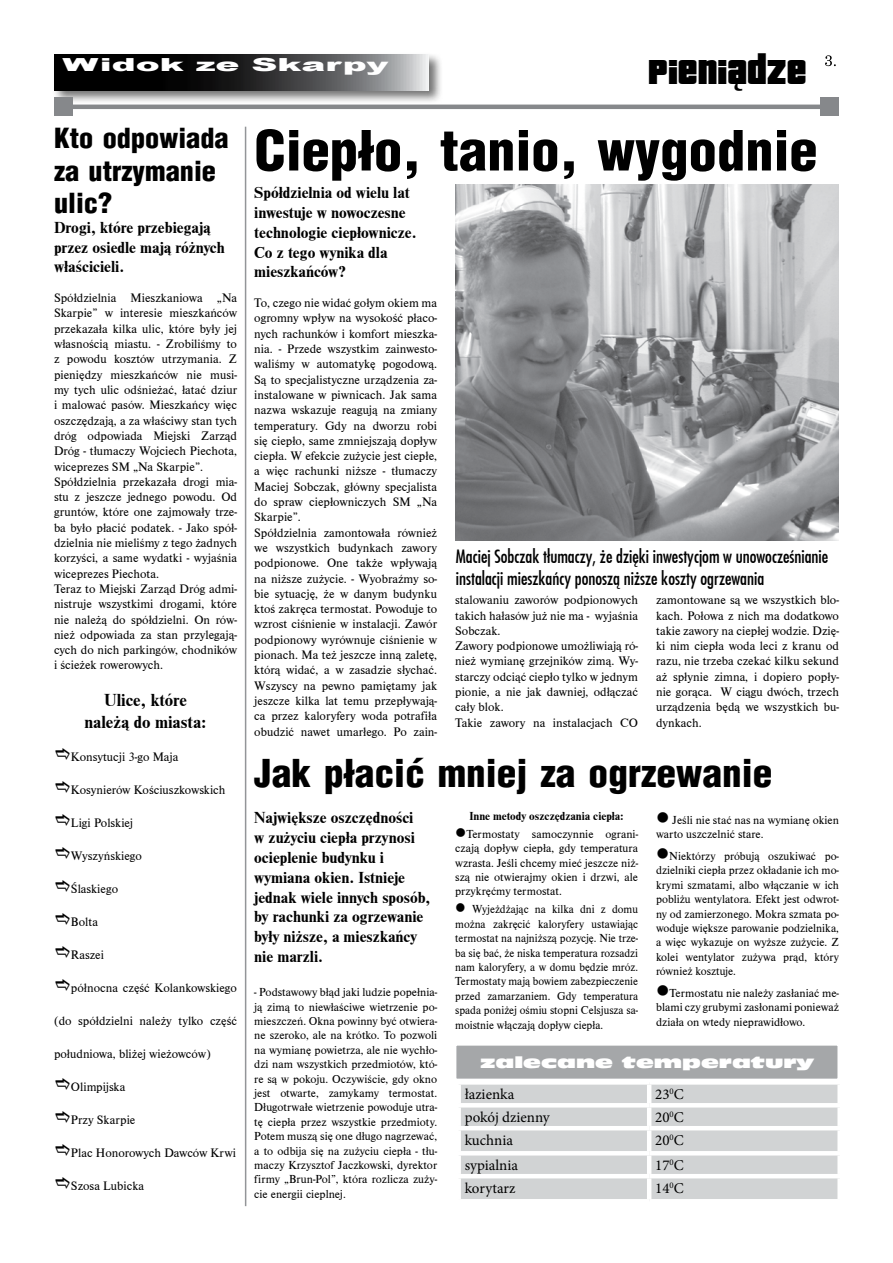
<style>
.page{position:relative;width:893px;height:1263px;background:#fff}
.page>*{position:absolute;margin:0;border:0;box-sizing:border-box;transform-origin:0 0}
.t1{font:900 54px "Switzerland Cond";color:#000;scale:1.05 1}
.t2{font:48px "Pricedown";color:#000}
.t3{font:900 37.5px "Switzerland Cond";color:#000;scale:1.05 1}
.t4{font:900 27px/32.4px "Switzerland Cond";color:#000;scale:1.05 1}
.t5{font:18px/21.6px "Fujiyama";color:#000}
.t6{font:700 18px/21.6px "Nimbus Rom DCE";color:#000;text-align:center}
.t7{font:900 18px "Arial";color:#fff;scale:2 1}
.t8{font:700 16.5px/19.8px "Nimbus Rom DCE";color:#000}
.t9{font:15px "Minion Pro";color:#000}
.t10{font:900 15px "Oliwa Czarna EE";color:#fff;scale:1.28 1}
.t11{font:12.75px/15.3px "Nimbus Rom DCE";color:#000}
.t12{font:12px/14.4px "Nimbus Rom DCE";color:#000;text-align:justify}
.t13{font:12px/14.4px "Nimbus Rom DCE";color:#000;text-align:justify;scale:.95 1}
.t14{font:700 12px "Nimbus Rom DCE";color:#000}
</style>
<div class="page">
<div style="left:52px;top:52px;width:417px;height:61px;background:#000;opacity:.55"></div>
<svg style="left:54px;top:54px;width:375px;height:36px;background:#373839"></svg>
<hr style="left:63px;top:105px;width:767px;height:4px;background:#86888b">
<div style="left:54px;top:98px;width:18px;height:18px;background:#86888b"></div>
<div style="left:821px;top:98px;width:18px;height:18px;background:#86888b"></div>
<svg style="left:825px;top:55px;width:11px;height:11px"></svg>
<hr style="left:245px;top:127px;width:1px;height:1079px;background:#939598">
<div style="left:461px;top:1085px;width:376px;height:114px;background:#d1d3d4"></div>
<hr style="left:647px;top:1085px;width:4px;height:18px;background:#fff">
<hr style="left:456px;top:1103px;width:193px;height:4px;background:#fff">
<hr style="left:649px;top:1103px;width:193px;height:4px;background:#fff">
<hr style="left:647px;top:1107px;width:4px;height:19px;background:#fff">
<hr style="left:456px;top:1126px;width:193px;height:4px;background:#fff">
<hr style="left:649px;top:1126px;width:193px;height:4px;background:#fff">
<hr style="left:647px;top:1130px;width:4px;height:21px;background:#fff">
<hr style="left:456px;top:1151px;width:193px;height:4px;background:#fff">
<hr style="left:649px;top:1151px;width:193px;height:4px;background:#fff">
<hr style="left:647px;top:1155px;width:4px;height:19px;background:#fff">
<hr style="left:456px;top:1174px;width:193px;height:4px;background:#fff">
<hr style="left:649px;top:1174px;width:193px;height:4px;background:#fff">
<hr style="left:647px;top:1178px;width:4px;height:21px;background:#fff">
<div style="left:456px;top:1045px;width:382px;height:34px;background:#a5a7a9"></div>
<div style="left:455px;top:1044px;width:384px;height:36px;border:2px solid #fff"></div>
<img style="left:455px;top:185px;width:384px;height:355px">
<h3 class="t7" style="left:63px;top:52px;width:164px">Widok ze Skarpy</h3>
<h2 class="t2" style="left:648px;top:50px;width:160px">pieniądze</h2>
<h3 class="t4" style="left:54px;top:121px;width:168px">Kto odpowiada za utrzymanie ulic?</h3>
<p class="t8" style="left:54px;top:218px;width:172px">Drogi, które przebiegają przez osiedle mają różnych właścicieli.</p>
<p class="t11" style="left:54px;top:290px;width:185px">Spółdzielnia Mieszkaniowa „Na Skarpie” w interesie mieszkańców przekazała kilka ulic, które były jej własnością miastu. - Zrobiliśmy to z powodu kosztów utrzymania. Z pieniędzy mieszkańców nie musi&shy;my tych ulic odśnieżać, łatać dziur i malować pasów. Mieszkańcy więc oszczędzają, a za właściwy stan tych dróg odpowiada Miejski Zarząd Dróg - tłumaczy Wojciech Piechota, wiceprezes SM „Na Skarpie”.<br>Spółdzielnia przekazała drogi mia&shy;stu z jeszcze jednego powodu. Od gruntów, które one zajmowały trze&shy;ba było płacić podatek. - Jako spół&shy;dzielnia nie mieliśmy z tego żadnych korzyści, a same wydatki - wyjaśnia wiceprezes Piechota.<br>Teraz to Miejski Zarząd Dróg admi&shy;nistruje wszystkimi drogami, które nie należą do spółdzielni. On rów&shy;nież odpowiada za stan przylegają&shy;cych do nich parkingów, chodników i ścieżek rowerowych.</p>
<h3 class="t6" style="left:85px;top:690px;width:124px">Ulice, które należą do miasta:</h3>
<p class="t11" style="left:71px;top:749px;width:109px">Konsytucji 3-go Maja</p>
<p class="t11" style="left:71px;top:782px;width:156px">Kosynierów Kościuszkowskich</p>
<p class="t11" style="left:71px;top:815px;width:64px">Ligi Polskiej</p>
<p class="t11" style="left:71px;top:848px;width:73px">Wyszyńskiego</p>
<p class="t11" style="left:71px;top:881px;width:49px">Ślaskiego</p>
<p class="t11" style="left:71px;top:914px;width:29px">Bolta</p>
<p class="t11" style="left:71px;top:947px;width:35px">Raszei</p>
<p class="t11" style="left:71px;top:980px;width:168px">północna część Kolankowskiego</p>
<p class="t11" style="left:54px;top:1013px;width:185px">(do spółdzielni należy tylko część</p>
<p class="t11" style="left:54px;top:1046px;width:158px">południowa, bliżej wieżowców)</p>
<p class="t11" style="left:71px;top:1079px;width:56px">Olimpijska</p>
<p class="t11" style="left:71px;top:1112px;width:66px">Przy Skarpie</p>
<p class="t11" style="left:71px;top:1145px;width:166px">Plac Honorowych Dawców Krwi</p>
<p class="t11" style="left:71px;top:1178px;width:75px">Szosa Lubicka</p>
<h1 class="t1" style="left:254px;top:116px;width:538px">Ciepło, tanio, wygodnie</h1>
<p class="t8" style="left:254px;top:183px;width:164px">Spółdzielnia od wielu lat inwestuje w nowoczesne technologie ciepłownicze.<br>Co z tego wynika dla mieszkańców?</p>
<p class="t11" style="left:254px;top:295px;width:184px">To, czego nie widać gołym okiem ma ogromny wpływ na wysokość płaco&shy;nych rachunków i komfort mieszka&shy;nia. - Przede wszystkim zainwesto&shy;waliśmy w automatykę pogodową.<br>Są to specjalistyczne urządzenia za&shy;instalowane w piwnicach. Jak sama nazwa wskazuje reagują na zmiany temperatury. Gdy na dworzu robi się ciepło, same zmniejszają dopływ ciepła. W efekcie zużycie jest ciepłe, a więc rachunki niższe - tłumaczy Maciej Sobczak, główny specjalista do spraw ciepłowniczych SM „Na Skarpie”.<br>Spółdzielnia zamontowała również we wszystkich budynkach zawory podpionowe. One także wpływają na niższe zużycie. - Wyobraźmy so&shy;bie sytuację, że w danym budynku ktoś zakręca termostat. Powoduje to wzrost ciśnienie w instalacji. Zawór podpionowy wyrównuje ciśnienie w pionach. Ma też jeszcze inną zaletę, którą widać, a w zasadzie słychać.<br>Wszyscy na pewno pamiętamy jak jeszcze kilka lat temu przepływają&shy;ca przez kaloryfery woda potrafiła obudzić nawet umarłego. Po zain-</p>
<h3 class="t5" style="left:456px;top:545px;width:374px">Maciej Sobczak tłumaczy, że dzięki inwestycjom w unowocześnianie instalacji mieszkańcy ponoszą niższe koszty ogrzewania</h3>
<p class="t11" style="left:455px;top:592px;width:184px">stalowaniu zaworów podpionowych takich hałasów już nie ma - wyjaśnia<br>Sobczak.<br>Zawory podpionowe umożliwiają ró&shy;nież wymianę grzejników zimą. Wy&shy;starczy odciąć ciepło tylko w jednym pionie, a nie jak dawniej, odłączać cały blok.<br>Takie zawory na instalacjach CO</p>
<p class="t11" style="left:656px;top:592px;width:184px;text-align:justify">zamontowane są we wszystkich blo&shy;kach. Połowa z nich ma dodatkowo takie zawory na ciepłej wodzie. Dzię&shy;ki nim ciepła woda leci z kranu od razu, nie trzeba czekać kilku sekund aż spłynie zimna, i dopiero popły&shy;nie gorąca. W ciągu dwóch, trzech urządzenia będą we wszystkich bu&shy;dynkach.</p>
<h3 class="t3" style="left:254px;top:749px;width:495px">Jak płacić mniej za ogrzewanie</h3>
<p class="t8" style="left:254px;top:808px;width:178px">Największe oszczędności<br>w zużyciu ciepła przynosi ocieplenie budynku i wymiana okien. Istnieje jednak wiele innych sposób, by rachunki za ogrzewanie były niższe, a mieszkańcy nie marzli.</p>
<p class="t12" style="left:254px;top:985px;width:184px">- Podstawowy błąd jaki ludzie popełnia&shy;ją zimą to niewłaściwe wietrzenie po&shy;mieszczeń. Okna powinny być otwiera&shy;ne szeroko, ale na krótko. To pozwoli na wymianę powietrza, ale nie wychło&shy;dzi nam wszystkich przedmiotów, któ&shy;re są w pokoju. Oczywiście, gdy okno jest otwarte, zamykamy termostat.<br>Długotrwałe wietrzenie powoduje utra&shy;tę ciepła przez wszystkie przedmioty.<br>Potem muszą się one długo nagrzewać, a to odbija się na zużyciu ciepła - tłu&shy;maczy Krzysztof Jaczkowski, dyrektor firmy „Brun-Pol”, która rozlicza zuży&shy;cie energii cieplnej.</p>
<p class="t14" style="left:469px;top:809px;width:156px">Inne metody oszczędzania ciepła:</p>
<p class="t12" style="left:455px;top:827px;width:184px">●Termostaty samoczynnie ograni&shy;czają dopływ ciepła, gdy temperatura wzrasta. Jeśli chcemy mieć jeszcze niż&shy;szą nie otwierajmy okien i drzwi, ale przykręćmy termostat.</p>
<p class="t13" style="left:455px;top:902px;width:194px">● Wyjeżdżając na kilka dni z domu można zakręcić kaloryfery ustawiając termostat na najniższą pozycję. Nie trze&shy;ba się bać, że niska temperatura rozsadzi nam kaloryfery, a w domu będzie mróz.<br>Termostaty mają bowiem zabezpieczenie przed zamarzaniem. Gdy temperatura spada poniżej ośmiu stopni Celsjusza sa&shy;moistnie włączają dopływ ciepła.</p>
<p class="t12" style="left:656px;top:813px;width:184px">● Jeśli nie stać nas na wymianę okien warto uszczelnić stare.</p>
<p class="t12" style="left:656px;top:849px;width:184px">●Niektórzy próbują oszukiwać po&shy;dzielniki ciepła przez okładanie ich mo&shy;krymi szmatami, albo włączanie w ich pobliżu wentylatora. Efekt jest odwrot&shy;ny od zamierzonego. Mokra szmata po&shy;woduje większe parowanie podzielnika, a więc wykazuje on wyższe zużycie. Z kolei wentylator zużywa prąd, który również kosztuje.</p>
<p class="t12" style="left:656px;top:986px;width:184px">●Termostatu nie należy zasłaniać me&shy;blami czy grubymi zasłonami ponieważ działa on wtedy nieprawidłowo.</p>
<p class="t10" style="left:480px;top:1053px;width:262px">zalecane temperatury</p>
<p class="t9" style="left:465px;top:1084px;width:51px">łazienka</p>
<p class="t9" style="left:655px;top:1084px;width:30px">23<sup>0</sup>C</p>
<p class="t9" style="left:465px;top:1107px;width:87px">pokój dzienny</p>
<p class="t9" style="left:655px;top:1107px;width:30px">20<sup>0</sup>C</p>
<p class="t9" style="left:465px;top:1130px;width:50px">kuchnia</p>
<p class="t9" style="left:655px;top:1130px;width:30px">20<sup>0</sup>C</p>
<p class="t9" style="left:465px;top:1155px;width:55px">sypialnia</p>
<p class="t9" style="left:655px;top:1155px;width:30px">17<sup>0</sup>C</p>
<p class="t9" style="left:465px;top:1178px;width:52px">korytarz</p>
<p class="t9" style="left:655px;top:1178px;width:30px">14<sup>0</sup>C</p>
</div>
